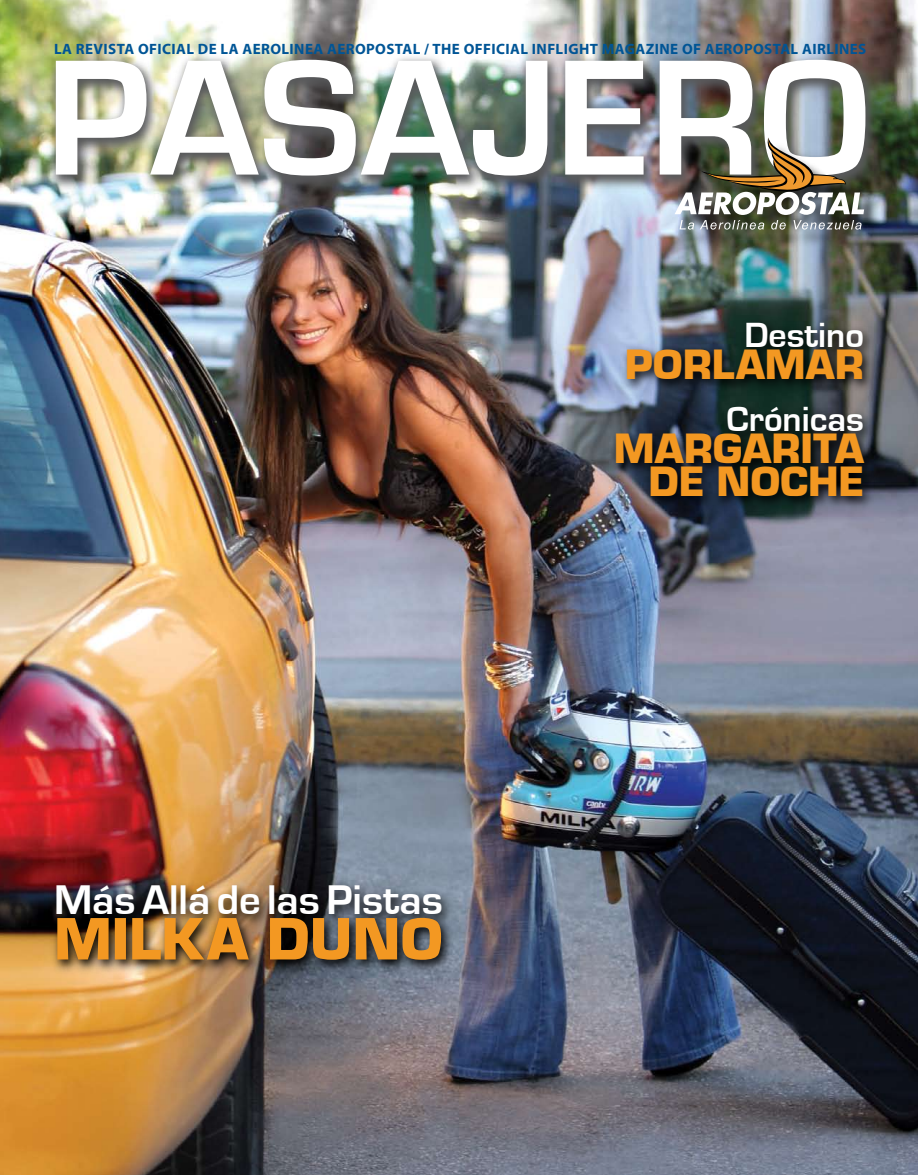
<style>
.page{position:relative;width:918px;height:1175px;background:#fff}
.page>*{position:absolute;margin:0;border:0;box-sizing:border-box;transform-origin:0 0}
.t1{font:700 170.7px "Eurostile";color:#fff}
.t2{font:62.1px "Eurostile Black DTC";color:#f39822}
.t3{font:43.8px/32.2px "Eurostile Black DTC";color:#f39822;text-align:right}
.t4{font:700 42.75px "Eurostile";color:#fff}
.t5{font:700 36px "Eurostile";color:#fff}
.t6{font:700 15px "Myriad Pro";letter-spacing:.025em;color:#005596}
</style>
<div class="page">
<img style="left:0;top:0;width:918px;height:1174px">
<img style="left:46px;top:53px;width:836px;height:141px">
<svg style="left:608px;top:316px;width:270px;height:195px;background:#2e383f"></svg>
<img style="left:48px;top:878px;width:408px;height:97px">
<div style="left:677px;top:141px;width:206px;height:108px;background:#000;opacity:.75"></div>
<img style="left:675px;top:137px;width:189px;height:93px">
<p class="t6" style="left:54px;top:39px;width:814px">LA REVISTA OFICIAL DE LA AEROLINEA AEROPOSTAL / THE OFFICIAL INFLIGHT MAGAZINE OF AEROPOSTAL AIRLINES</p>
<h1 class="t1" style="left:46px;top:25px;width:826px">PASAJERO</h1>
<h3 class="t4" style="left:54px;top:876px;width:390px">Más Allá de las Pistas</h3>
<h2 class="t2" style="left:54px;top:904px;width:390px">MILKA DUNO</h2>
<h3 class="t5" style="left:744px;top:315px;width:121px">Destino</h3>
<h3 class="t3" style="left:625px;top:348px;width:241px">PORLAMAR</h3>
<h3 class="t5" style="left:727px;top:399px;width:139px">Crónicas</h3>
<h3 class="t3" style="left:614px;top:433px;width:252px">MARGARITA<br>DE NOCHE</h3>
</div>
